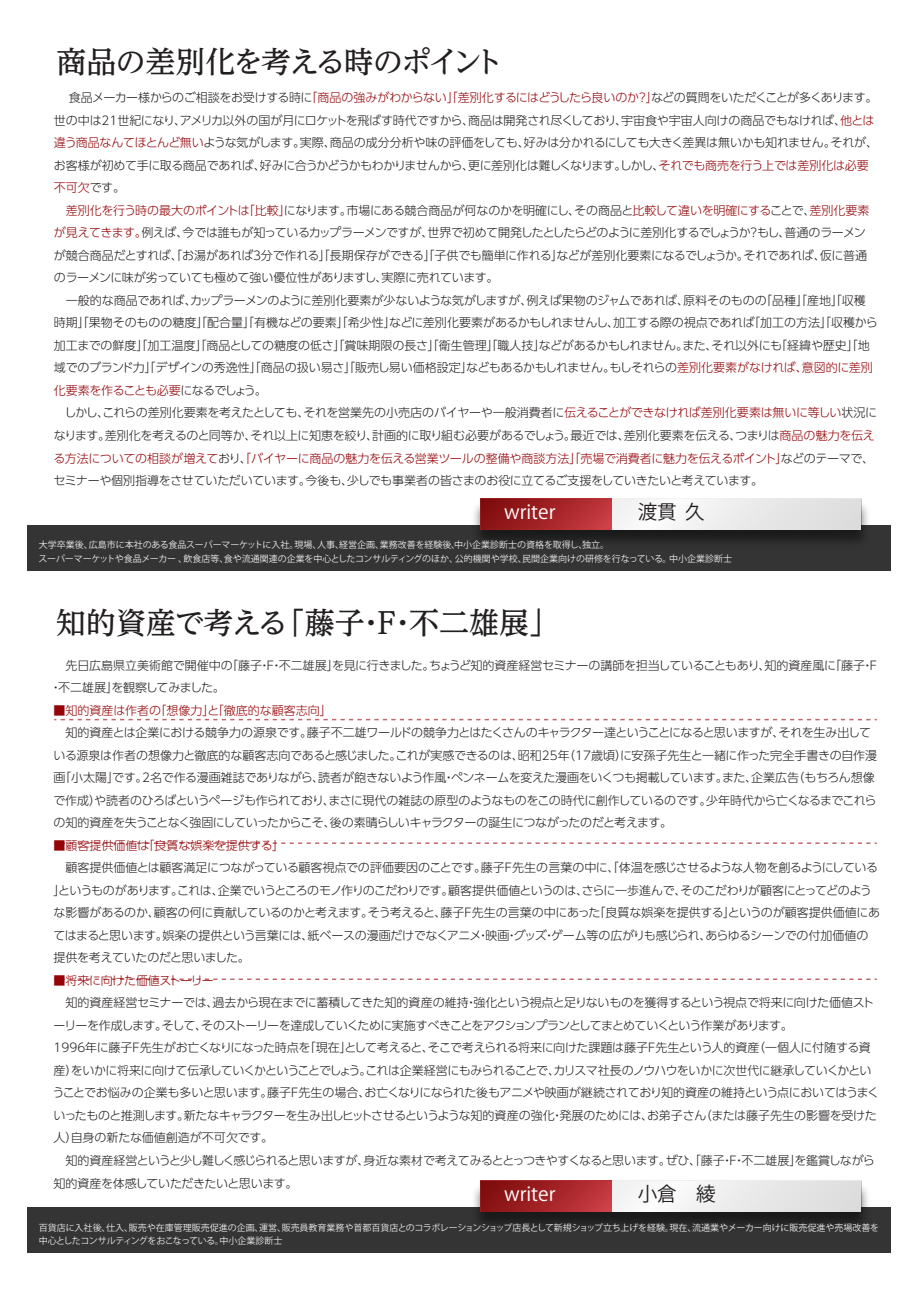
<style>
.page{position:relative;width:919px;height:1289px;background:#fff}
.page>*{position:absolute;margin:0;border:0;box-sizing:border-box;transform-origin:0 0}
.t1{font:500 30px "UD Reimin Pro";color:#231f20}
.t2{font:500 30px "UD Reimin Pro";letter-spacing:-.06em;color:#231f20}
.t3{font:19.5px "Koz Go Pr 6 N";color:#fff}
.t4{font:19.5px "Koz Go Pro";color:#231f20}
.t5{font:300 12px/22.5px "UD Shin Go Pro";letter-spacing:-.03em;color:#231f20}
.t6{font:300 12px "UD Shin Go Pro";color:#940408}
.t7{font:300 12px "UD Shin Go Pro";letter-spacing:-.035em;color:#940408}
.t8{font:9px/13.5px "Koz Go Pro";color:#ececec}
.s1{color:#940408}
</style>
<div class="page">
<div style="left:27px;top:525px;width:863px;height:46px;background:#343434"></div>
<img style="left:474px;top:498px;width:394px;height:44px">
<svg style="left:480px;top:498px;width:381px;height:32px"></svg>
<div style="left:27px;top:1207px;width:863px;height:45px;background:#343434"></div>
<img style="left:474px;top:1180px;width:394px;height:44px">
<svg style="left:480px;top:1180px;width:381px;height:31px"></svg>
<svg style="left:54px;top:719px;width:822px;height:1px"></svg>
<svg style="left:54px;top:842px;width:822px;height:2px"></svg>
<svg style="left:54px;top:978px;width:822px;height:2px"></svg>
<h1 class="t2" style="left:56px;top:37px;width:448px">商品の差別化を考える時のポイント</h1>
<p class="t5" style="left:54px;top:86px;width:825px;text-indent:15px">食品メーカー様からのご相談をお受けする時に<span class="s1">「商品の強みがわからない」「差別化するにはどうしたら良いのか？」</span>などの質問をいただくことが多くあります。世の中は21世紀になり、アメリカ以外の国が月にロケットを飛ばす時代ですから、商品は開発され尽くしており、宇宙食や宇宙人向けの商品でもなければ、<span class="s1">他とは違う商品なんてほとんど無い</span>ような気がします。実際、商品の成分分析や味の評価をしても、好みは分かれるにしても大きく差異は無いかも知れません。それが、お客様が初めて手に取る商品であれば、好みに合うかどうかもわかりませんから、更に差別化は難しくなります。しかし、<span class="s1">それでも商売を行う上では差別化は必要不可欠</span>です。</p>
<p class="t5" style="left:53px;top:199px;width:825px;text-indent:12px"><span class="s1">差別化を行う時の最大のポイントは「比較」</span>になります。市場にある競合商品が何なのかを明確にし、その商品と<span class="s1">比較して違いを明確にする</span>ことで、<span class="s1">差別化要素が見えてきます。</span>例えば、今では誰もが知っているカップラーメンですが、世界で初めて開発したとしたらどのように差別化するでしょうか？もし、普通のラーメンが競合商品だとすれば、「お湯があれば３分で作れる」「長期保存ができる」「子供でも簡単に作れる」などが差別化要素になるでしょうか。それであれば、仮に普通のラーメンに味が劣っていても極めて強い優位性がありますし、実際に売れています。<br>　一般的な商品であれば、カップラーメンのように差別化要素が少ないような気がしますが、例えば果物のジャムであれば、原料そのものの「品種」「産地」「収穫時期」「果物そのものの糖度」「配合量」「有機などの要素」「希少性」などに差別化要素があるかもしれませんし、加工する際の視点であれば「加工の方法」「収穫から加工までの鮮度」「加工温度」「商品としての糖度の低さ」「賞味期限の長さ」「衛生管理」「職人技」などがあるかもしれません。また、それ以外にも「経緯や歴史」「地域でのブランド力」「デザインの秀逸性」「商品の扱い易さ」「販売し易い価格設定」などもあるかもしれません。もしそれらの<span class="s1">差別化要素がなければ、意図的に差別化要素を作ることも必要</span>になるでしょう。<br>　しかし、これらの差別化要素を考えたとしても、それを営業先の小売店のバイヤーや一般消費者に<span class="s1">伝えることができなければ差別化要素は無いに等しい</span>状況になります。差別化を考えるのと同等か、それ以上に知恵を絞り、計画的に取り組む必要があるでしょう。最近では、差別化要素を伝える、つまりは<span class="s1">商品の魅力を伝える方法についての相談が増えて</span>おり、<span class="s1">「バイヤーに商品の魅力を伝える営業ツールの整備や商談方法」「売場で消費者に魅力を伝えるポイント」</span>などのテーマで、セミナーや個別指導をさせていただいています。今後も、少しでも事業者の皆さまのお役に立てるご支援をしていきたいと考えています。</p>
<h2 class="t3" style="left:504px;top:501px;width:53px">writer</h2>
<h2 class="t4" style="left:637px;top:499px;width:68px">渡貫 久</h2>
<p class="t8" style="left:38px;top:538px;width:695px">大学卒業後、広島市に本社のある食品スーパーマーケットに入社。現場、人事、経営企画、業務改善を経験後、中小企業診断士の資格を取得し、独立。<br>スーパーマーケットや食品メーカー、飲食店等、食や流通関連の企業を中心としたコンサルティングのほか、公的機関や学校、民間企業向けの研修を行なっている。中小企業診断士</p>
<h1 class="t1" style="left:56px;top:598px;width:505px">知的資産で考える「藤子・Ｆ・不二雄展」</h1>
<p class="t5" style="left:50px;top:653px;width:831px;text-indent:4px">　先日広島県立美術館で開催中の「藤子・Ｆ・不二雄展」を見に行きました。ちょうど知的資産経営セミナーの講師を担当していることもあり、知的資産風に「藤子・Ｆ・不二雄展」を観察してみました。</p>
<p class="t6" style="left:54px;top:700px;width:280px">■知的資産は作者の「想像力」と「徹底的な顧客志向」</p>
<p class="t5" style="left:53px;top:721px;width:825px">　知的資産とは企業における競争力の源泉です。藤子不二雄ワールドの競争力とはたくさんのキャラクター達ということになると思いますが、それを生み出している源泉は作者の想像力と徹底的な顧客志向であると感じました。これが実感できるのは、昭和25年（17歳頃）に安孫子先生と一緒に作った完全手書きの自作漫画「小太陽」です。2名で作る漫画雑誌でありながら、読者が飽きないよう作風・ペンネームを変えた漫画をいくつも掲載しています。また、企業広告（もちろん想像で作成）や読者のひろばというページも作られており、まさに現代の雑誌の原型のようなものをこの時代に創作しているのです。少年時代から亡くなるまでこれらの知的資産を失うことなく強固にしていったからこそ、後の素晴らしいキャラクターの誕生につながったのだと考えます。</p>
<p class="t6" style="left:54px;top:835px;width:232px">■顧客提供価値は「良質な娯楽を提供する」</p>
<p class="t5" style="left:53px;top:856px;width:828px">　顧客提供価値とは顧客満足につながっている顧客視点での評価要因のことです。藤子Ｆ先生の言葉の中に、「体温を感じさせるような人物を創るようにしている」というものがあります。これは、企業でいうところのモノ作りのこだわりです。顧客提供価値というのは、さらに一歩進んで、そのこだわりが顧客にとってどのような影響があるのか、顧客の何に貢献しているのかと考えます。そう考えると、藤子Ｆ先生の言葉の中にあった「良質な娯楽を提供する」というのが顧客提供価値にあてはまると思います。娯楽の提供という言葉には、紙ベースの漫画だけでなくアニメ・映画・グッズ・ゲーム等の広がりも感じられ、あらゆるシーンでの付加価値の提供を考えていたのだと思いました。</p>
<p class="t7" style="left:54px;top:970px;width:162px">■将来に向けた価値ストーリー</p>
<p class="t5" style="left:52px;top:991px;width:828px">　知的資産経営セミナーでは、過去から現在までに蓄積してきた知的資産の維持・強化という視点と足りないものを獲得するという視点で将来に向けた価値ストーリーを作成します。そして、そのストーリーを達成していくために実施すべきことをアクションプランとしてまとめていくという作業があります。<br>1996年に藤子Ｆ先生がお亡くなりになった時点を「現在」として考えると、そこで考えられる将来に向けた課題は藤子Ｆ先生という人的資産（一個人に付随する資産）をいかに将来に向けて伝承していくかということでしょう。これは企業経営にもみられることで、カリスマ社長のノウハウをいかに次世代に継承していくかということでお悩みの企業も多いと思います。藤子Ｆ先生の場合、お亡くなりになられた後もアニメや映画が継続されており知的資産の維持という点においてはうまくいったものと推測します。新たなキャラクターを生み出しヒットさせるというような知的資産の強化・発展のためには、お弟子さん（または藤子先生の影響を受けた人）自身の新たな価値創造が不可欠です。<br>　知的資産経営というと少し難しく感じられると思いますが、身近な素材で考えてみるととっつきやすくなると思います。ぜひ、「藤子・Ｆ・不二雄展」を鑑賞しながら知的資産を体感していただきたいと思います。</p>
<h2 class="t3" style="left:504px;top:1183px;width:53px">writer</h2>
<h2 class="t4" style="left:637px;top:1181px;width:79px">小倉　綾</h2>
<p class="t8" style="left:39px;top:1220px;width:842px">百貨店に入社後、仕入、販売や在庫管理販売促進の企画、運営、販売員教育業務や首都百貨店とのコラボレーションショップ店長として新規ショップ立ち上げを経験。現在、流通業やメーカー向けに販売促進や売場改善を中心としたコンサルティングをおこなっている。中小企業診断士</p>
</div>
